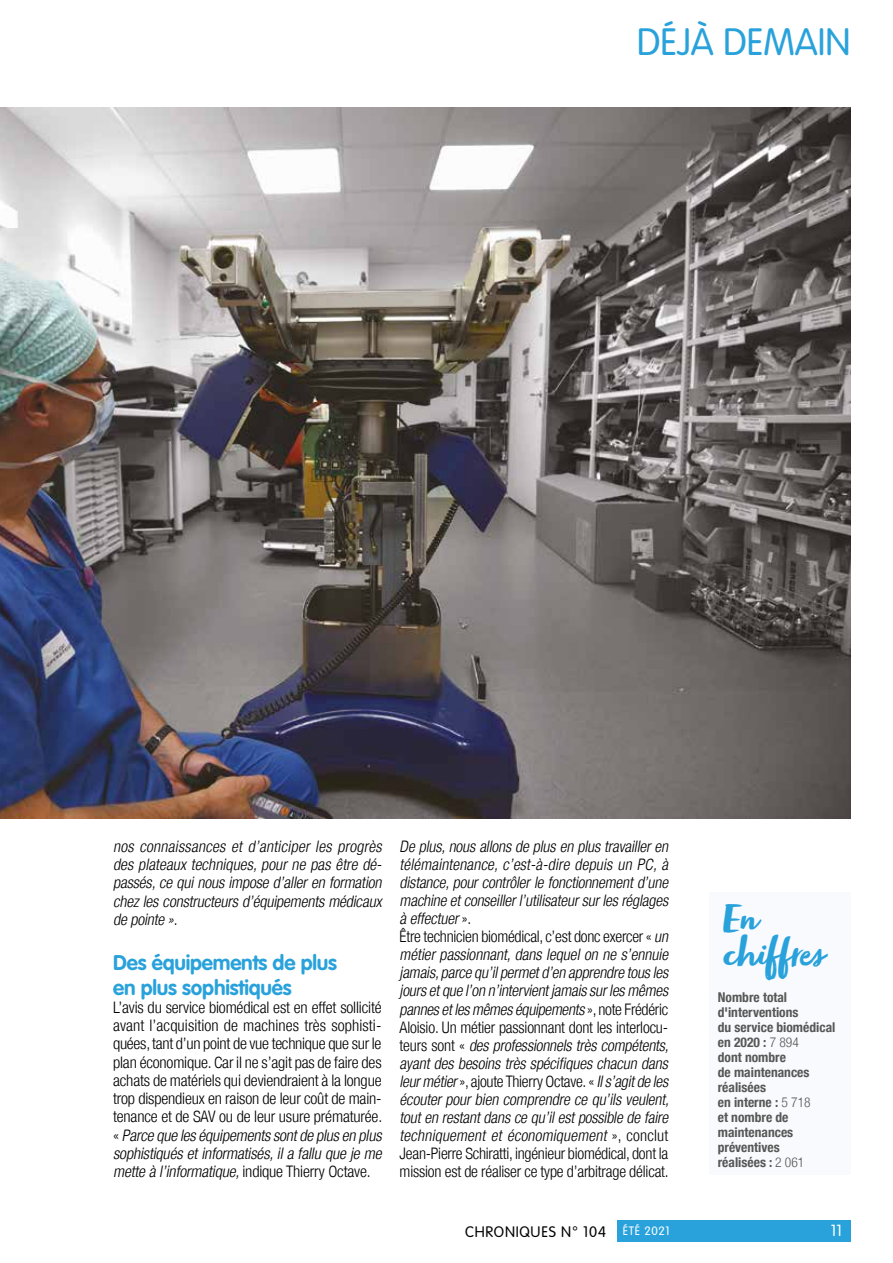
<style>
.page{position:relative;width:893px;height:1263px;background:#fff}
.page>*{position:absolute;margin:0;border:0;box-sizing:border-box;transform-origin:0 0}
.t1{font:43.5px/36px "Zooja Pro";color:#29a2db}
.t2{font:300 37.5px "VAG Rounded Std";color:#29a2db}
.Texte_courant{font:700 21px/24.3px "VAG Rounded Std";letter-spacing:-.01em;color:#29a2db}
.Texte_courant-2{font:italic 300 condensed 15.9px/18px "Helvetica Neue LT Std";letter-spacing:-.01em;color:#000;text-align:justify}
.Texte_courant-3{font:300 condensed 15.9px/18.3px "Helvetica Neue LT Std";letter-spacing:-.01em;color:#000;text-align:justify}
.t3{font:300 15.9px "VAG Rounded Std";color:#fff}
.t4{font:300 15px "VAG Rounded Std";letter-spacing:.05em;color:#000}
.Texte_courant-4{font:700 condensed 13.5px/15px "Helvetica Neue";color:#575756}
.s1{font-style:normal}
.s2{font-size:12px;color:#fff}
.s3{font-family:"Helvetica Neue LT Std";font-weight:300}
</style>
<div class="page">
<div style="left:617px;top:1220px;width:233px;height:22px;background:#29a2db"></div>
<img style="left:0;top:107px;width:850px;height:712px">
<div style="left:709px;top:892px;width:141px;height:283px;background:#f8fafe"></div>
<p class="t2" style="left:637px;top:20px;width:215px">DÉJÀ DEMAIN</p>
<p class="Texte_courant-2" style="left:113px;top:837px;width:273px">nos connaissances et d’anticiper les progrès des plateaux techniques, pour ne pas être dé&shy;passés,ce qui nous impose d’aller en formation chezlesconstructeursd’équipementsmédicaux de pointe »<span class="s1">.</span></p>
<p class="Texte_courant" style="left:113px;top:952px;width:225px">Des équipements de plus en plus sophistiqués</p>
<p class="Texte_courant-3" style="left:113px;top:998px;width:271px">L’avis du service biomédical est en effet sollicité avant l’acquisition de machines très sophisti&shy;quées, tant d’un point de vue technique que sur le plan économique. Car il ne s’agit pas de faire des achats de matériels qui deviendraient à la longue trop dispendieux en raison de leur coût de main&shy;tenance et de SAV ou de leur usure prématurée.</p>
<p class="Texte_courant-2" style="left:113px;top:1126px;width:273px"><span class="s1">«</span> Parce que leséquipementssontde plusen plus sophistiquésetinformatisés,ila fallu que je me mette à l’informatique,<span class="s1">indique Thierry Octave.</span></p>
<p class="Texte_courant-2" style="left:400px;top:837px;width:273px">De plus,nousallonsde plusen plustravailleren télémaintenance, c’est-à-dire depuis un PC, à distance,pour contrôler le fonctionnement d’une machine etconseillerl’utilisateursurlesréglages à effectuer<span class="s1">» .</span></p>
<p class="Texte_courant-2" style="left:400px;top:927px;width:274px;text-align:left"><span class="s1">Être technicien biomédical, c’est donc exercer «</span> un métier passionnant,dans lequel on ne s’ennuie jamais,parce qu’ilpermetd’en apprendre tousles joursetque l’on n’intervientjamaissurlesmêmes pannesetlesmêmeséquipements<span class="s1">» , n o t e F r é d é r i c Aloisio. Un métier passionnant dont les interlocu&shy;t e u r s s o n t «</span> des professionnels très compétents, ayant des besoins très spécifiques chacun dans leurmétier<span class="s1">», ajoute Thierry Octave. «</span> Ils’agitde les écouter pour bien comprendre ce qu’ils veulent, touten restantdansce qu’ilestpossible de faire techniquement et économiquement <span class="s1">» , c o n c l u t Jean-Pierre Schiratti, ingénieur biomédical, dont la mission est de réaliser ce type d’arbitrage délicat.</span></p>
<p class="t4" style="left:465px;top:1223px;width:206px">CHRONIQUES N° 104 <span class="s2">ÉTÉ 2021</span></p>
<p class="t1" style="left:722px;top:905px;width:101px">En chiffres</p>
<p class="Texte_courant-4" style="left:718px;top:988px;width:119px">Nombre total d'interventions<br>du service biomédical en 2020 : <span class="s3">7 894</span></p>
<p class="Texte_courant-4" style="left:718px;top:1048px;width:94px">dont nombre<br>de maintenances réalisées<br>en interne : <span class="s3">5 718</span></p>
<p class="Texte_courant-4" style="left:718px;top:1108px;width:88px">et nombre de maintenances préventives réalisées : <span class="s3">2 061</span></p>
<p class="t3" style="left:831px;top:1221px;width:13px">11</p>
</div>
